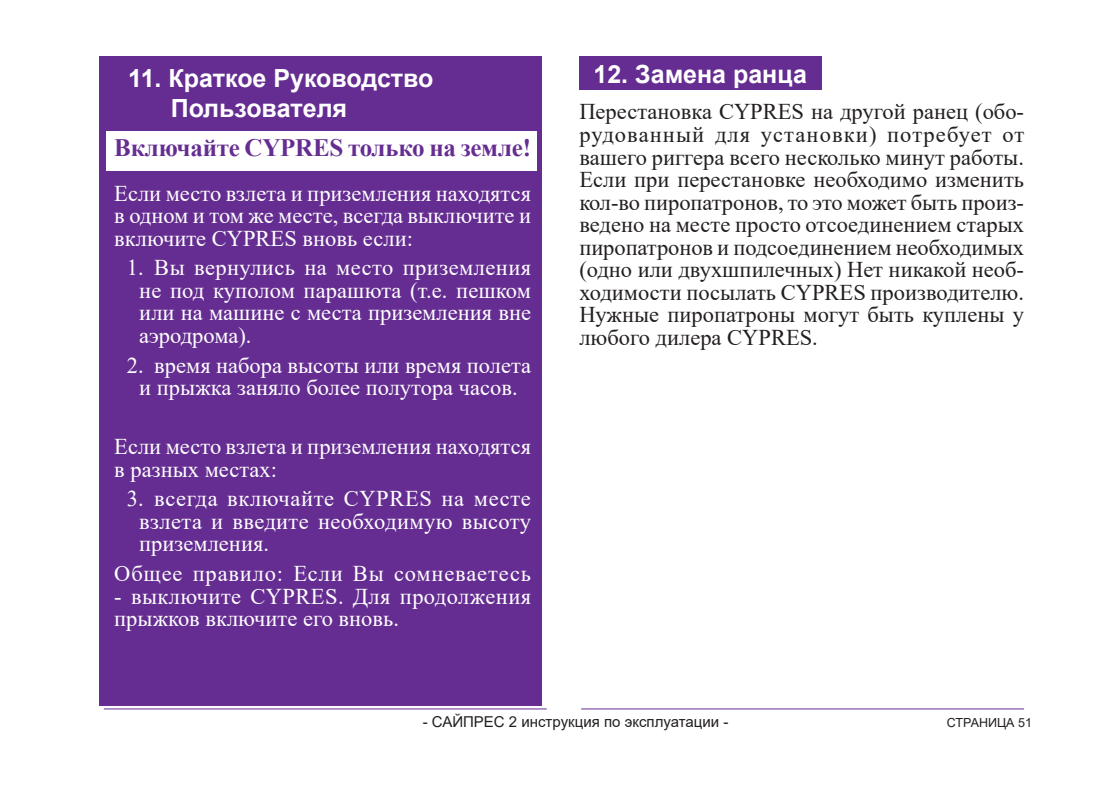
<style>
.page{position:relative;width:1095px;height:787px;background:#fff}
.page>*{position:absolute;margin:0;border:0;box-sizing:border-box;transform-origin:0 0}
.t1{font:700 25px/30px "Arial";letter-spacing:-.005em;color:#fff}
.t2{font:700 25px "Times New Roman";letter-spacing:-.01em;color:#652d91}
.t3{font:22.5px/22.5px "Times New Roman";color:#fff;text-align:justify}
.t4{font:22.5px/22.5px "Times New Roman";color:#231f20;text-align:justify}
.t5{font:22.5px "Times New Roman";letter-spacing:.035em;color:#fff}
.t6{font:15px "Arial";color:#231f20}
.t7{font:12.5px "Arial";color:#231f20}
</style>
<div class="page">
<hr style="left:581px;top:708px;width:443px;height:1px;background:#652d91">
<hr style="left:104px;top:708px;width:443px;height:1px;background:#652d91">
<div style="left:579px;top:57px;width:243px;height:33px;background:#652d91"></div>
<div style="left:99px;top:57px;width:443px;height:649px;background:#652d91"></div>
<div style="left:107px;top:131px;width:430px;height:39px;background:#fff"></div>
<p class="t1" style="left:171px;top:63px;width:264px;text-indent:-42px">11. Краткое Руководство<br>Пользователя</p>
<p class="t2" style="left:114px;top:129px;width:418px">Включайте CYPRES только на земле!</p>
<p class="t3" style="left:114px;top:181px;width:418px">Если место взлета и приземления находятся в одном и том же месте, всегда выключите и включите CYPRES вновь если:</p>
<p class="t3" style="left:139px;top:256px;width:393px;text-indent:-12px">1. Вы вернулись на место приземления не под куполом парашюта (т.е. пешком или на машине с места приземления вне аэродрома).</p>
<p class="t3" style="left:127px;top:353px;width:406px;text-align:center">2. время набора высоты или время полета и прыжка заняло более полутора часов.</p>
<p class="t3" style="left:114px;top:435px;width:418px">Если место взлета и приземления находятся в разных местах:</p>
<p class="t3" style="left:139px;top:487px;width:393px;text-indent:-12px">3. всегда включайте CYPRES на месте взлета и введите необходимую высоту приземления.</p>
<p class="t5" style="left:114px;top:557px;width:418px">Общее правило: Если Вы сомневаетесь</p>
<p class="t3" style="left:114px;top:584px;width:418px">- выключите CYPRES. Для продолжения прыжков включите его вновь.</p>
<p class="t1" style="left:593px;top:59px;width:215px">12. Замена ранца</p>
<p class="t4" style="left:579px;top:100px;width:446px">Перестановка CYPRES на другой ранец (обо&shy;рудованный для установки) потребует от вашего риггера всего несколько минут работы.<br>Если при перестановке необходимо изменить кол-во пиропатронов, то это может быть произ&shy;ведено на месте просто отсоединением старых пиропатронов и подсоединением необходимых (одно или двухшпилечных) Нет никакой необ&shy;ходимости посылать CYPRES производителю.<br>Нужные пиропатроны могут быть куплены у любого дилера CYPRES.</p>
<p class="t6" style="left:423px;top:711px;width:307px">- САЙПРЕС 2 инструкция по эксплуатации -</p>
<p class="t7" style="left:947px;top:714px;width:87px">СТРАНИЦА 51</p>
</div>
